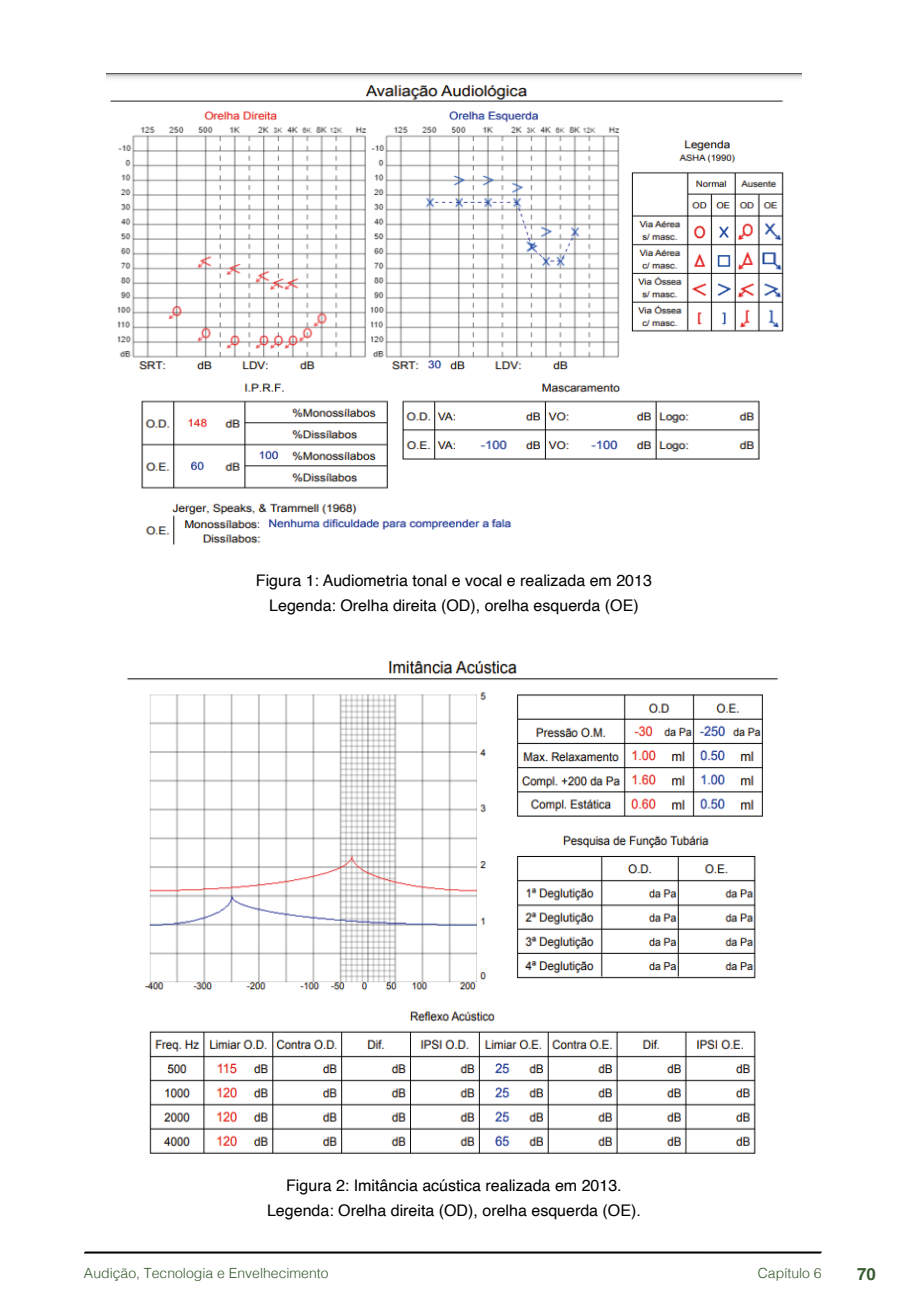
<style>
.page{position:relative;width:908px;height:1304px;background:#fff}
.page>*{position:absolute;margin:0;border:0;box-sizing:border-box;transform-origin:0 0}
.t1{font:700 16.8px "Helvetica";color:#375a2f}
.t2{font:16px/24.8px "Helvetica";color:#000;text-align:center}
.t3{font:300 14px "Helvetica";color:#375a2f}
</style>
<div class="page">
<svg style="left:84px;top:1251px;width:737px;height:3px;background:#515151"></svg>
<img style="left:106px;top:74px;width:695px;height:471px">
<img style="left:127px;top:660px;width:652px;height:494px">
<p class="t2" style="left:256px;top:569px;width:397px">Figura 1: Audiometria tonal e vocal e realizada em 2013<br>Legenda: Orelha direita (OD), orelha esquerda (OE)</p>
<p class="t2" style="left:267px;top:1173px;width:375px">Figura 2: Imitância acústica realizada em 2013.<br>Legenda: Orelha direita (OD), orelha esquerda (OE).</p>
<p class="t3" style="left:84px;top:1261px;width:246px">Audição, Tecnologia e Envelhecimento</p>
<p class="t3" style="left:757px;top:1261px;width:65px">Capítulo 6</p>
<p class="t1" style="left:856px;top:1264px;width:20px">70</p>
</div>
